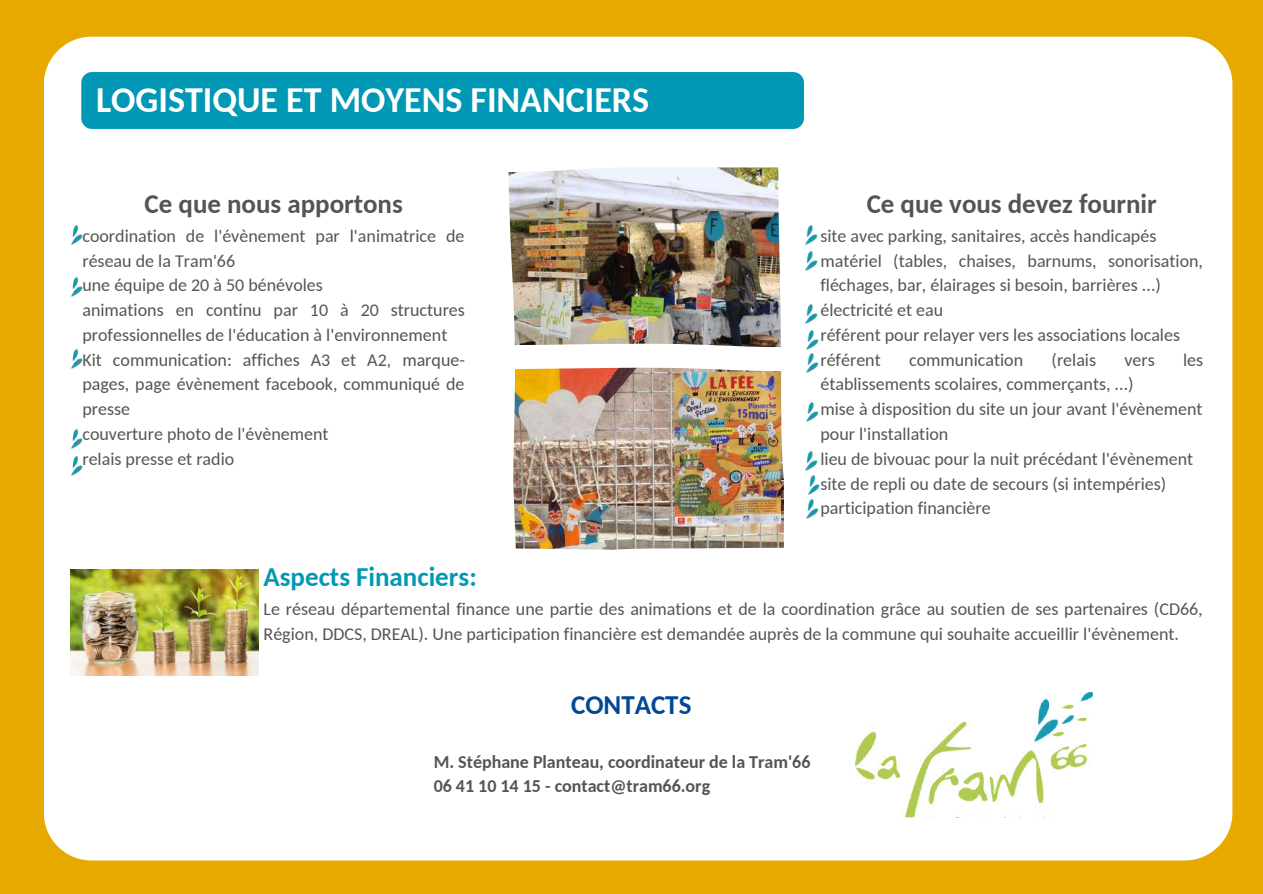
<style>
.page{position:relative;width:1263px;height:894px;background:#fff}
.page>*{position:absolute;margin:0;border:0;box-sizing:border-box;transform-origin:0 0}
.t1{font:700 36px "Carlito";color:#fff}
.t2{font:700 27px "Carlito";color:#545454}
.t3{font:700 27px "Carlito";color:#0098b4}
.t4{font:700 27px "Carlito";color:#004798}
.t5{font:18px/24.8px "Carlito";color:#545454}
.t6{font:700 18px/24.8px "Carlito";color:#545454}
</style>
<div class="page">
<div style="left:0;top:0;width:1263px;height:893px;background:#e7a900"></div>
<div style="left:44px;top:37px;width:1188px;height:823px;background:#fff;border-radius:48px"></div>
<img style="left:855px;top:692px;width:237px;height:125px">
<img style="left:509px;top:167px;width:272px;height:180px">
<img style="left:513px;top:367px;width:270px;height:182px">
<img style="left:805px;top:225px;width:12px;height:20px">
<img style="left:805px;top:251px;width:12px;height:19px">
<img style="left:805px;top:304px;width:12px;height:19px">
<img style="left:806px;top:330px;width:12px;height:19px">
<img style="left:805px;top:451px;width:12px;height:19px">
<img style="left:808px;top:475px;width:11px;height:19px">
<img style="left:806px;top:353px;width:12px;height:20px">
<img style="left:806px;top:402px;width:12px;height:19px">
<img style="left:70px;top:225px;width:13px;height:20px">
<img style="left:71px;top:277px;width:12px;height:19px">
<img style="left:70px;top:349px;width:13px;height:20px">
<img style="left:71px;top:429px;width:12px;height:19px">
<img style="left:71px;top:456px;width:12px;height:19px">
<img style="left:70px;top:569px;width:188px;height:106px">
<div style="left:81px;top:72px;width:723px;height:57px;background:#0098b4;border-radius:11px"></div>
<img style="left:806px;top:499px;width:12px;height:19px">
<h1 class="t1" style="left:96px;top:85px;width:555px">LOGISTIQUE ET MOYENS FINANCIERS</h1>
<h2 class="t2" style="left:145px;top:192px;width:260px">Ce que nous apportons</h2>
<p class="t5" style="left:82px;top:225px;width:384px">coordination de l'évènement par l'animatrice de réseau de la Tram'66<br>une équipe de 20 à 50 bénévoles<br>animations en continu par 10 à 20 structures professionnelles de l'éducation à l'environnement Kit communication: affiches A3 et A2, marque&shy;pages, page évènement facebook, communiqué de presse<br>couverture photo de l'évènement<br>relais presse et radio</p>
<h2 class="t2" style="left:867px;top:192px;width:292px">Ce que vous devez fournir</h2>
<p class="t5" style="left:820px;top:225px;width:384px">site avec parking, sanitaires, accès handicapés matériel (tables, chaises, barnums, sonorisation, fléchages, bar, élairages si besoin, barrières ...) électricité et eau<br>référent pour relayer vers les associations locales référent</p>
<p class="t5" style="left:909px;top:349px;width:116px">communication</p>
<p class="t5" style="left:1051px;top:349px;width:46px">(relais</p>
<p class="t5" style="left:1124px;top:349px;width:32px">vers</p>
<p class="t5" style="left:1183px;top:349px;width:22px">les</p>
<p class="t5" style="left:820px;top:373px;width:384px">établissements scolaires, commerçants, ...)<br>mise à disposition du site un jour avant l'évènement pour l'installation<br>lieu de bivouac pour la nuit précédant l'évènement site de repli ou date de secours (si intempéries) participation financière</p>
<h2 class="t3" style="left:264px;top:565px;width:215px">Aspects Financiers:</h2>
<p class="t5" style="left:264px;top:598px;width:941px">Le réseau départemental finance une partie des animations et de la coordination grâce au soutien de ses partenaires (CD66,<br>Région, DDCS, DREAL). Une participation financière est demandée auprès de la commune qui souhaite accueillir l'évènement.</p>
<h2 class="t4" style="left:571px;top:693px;width:122px">CONTACTS</h2>
<p class="t6" style="left:434px;top:750px;width:378px">M. Stéphane Planteau, coordinateur de la Tram'66<br>06 41 10 14 15 - contact@tram66.org</p>
</div>
